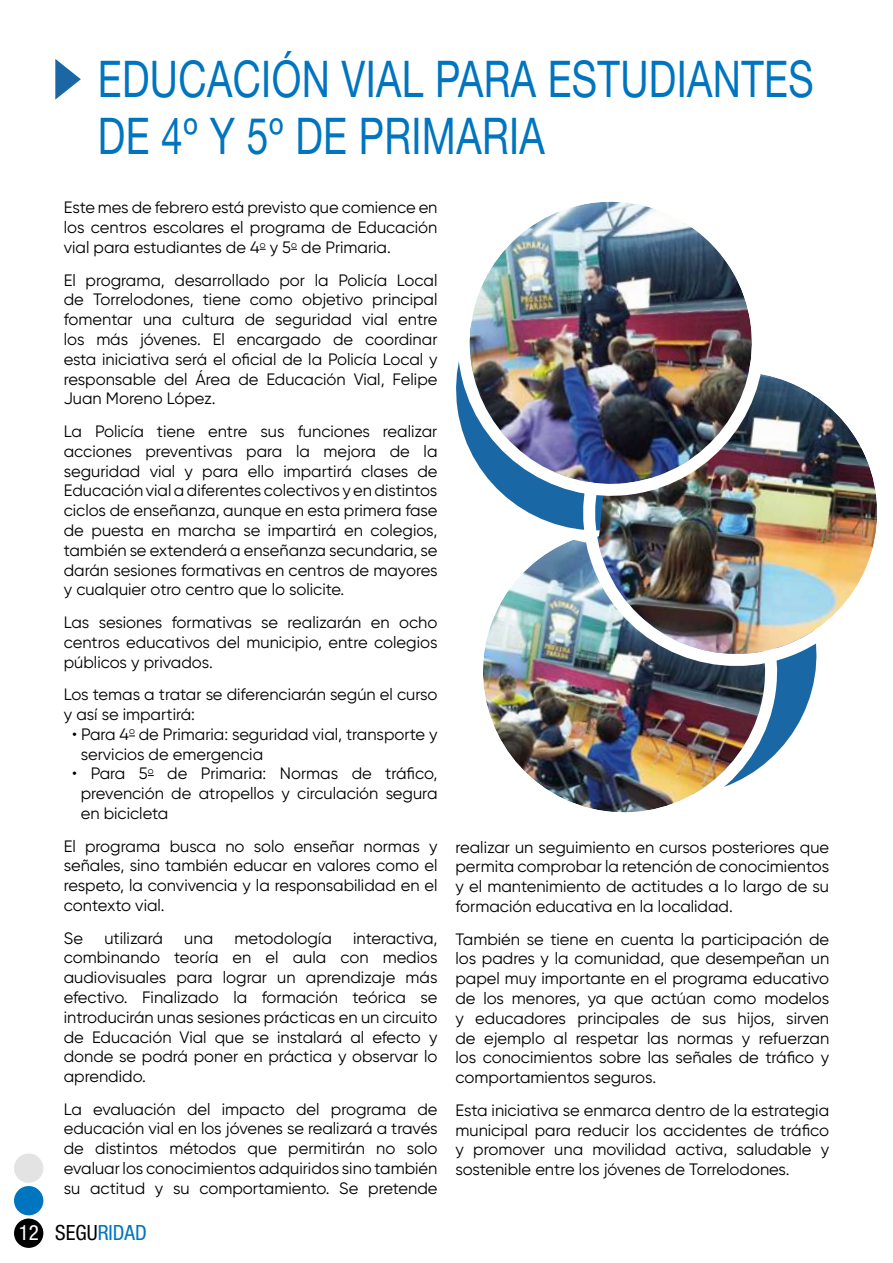
<style>
.page{position:relative;width:893px;height:1263px;background:#fff}
.page>*{position:absolute;margin:0;border:0;box-sizing:border-box;transform-origin:0 0}
.t1{font:50.7px/57px "Helvetica Neue LT Std";letter-spacing:.01em;color:#0075bf;scale:.77 1}
.t2{font:condensed 21px "Helvetica Neue LT Std";color:#0075bf}
.t3{font:condensed 21px "Helvetica Neue LT Std";color:#fff}
.t4{font:16.5px/19.8px "Gilroy";color:#000;text-align:justify}
.s1{color:#000}
</style>
<div class="page">
<div style="left:14px;top:1153px;width:29px;height:30px;background:#e3e3e3;border-radius:50%"></div>
<div style="left:14px;top:1186px;width:29px;height:29px;background:#0075bf;border-radius:50%"></div>
<div style="left:14px;top:1218px;width:29px;height:30px;background:#000;border-radius:50%"></div>
<svg style="left:794px;top:680px;width:20px;height:51px"></svg>
<svg style="left:55px;top:59px;width:26px;height:41px"></svg>
<img style="left:483px;top:541px;width:311px;height:272px">
<svg style="left:512px;top:502px;width:57px;height:26px"></svg>
<img style="left:569px;top:375px;width:308px;height:305px">
<img style="left:456px;top:201px;width:312px;height:301px">
<h1 class="t1" style="left:98px;top:50px;width:931px">EDUCACIÓN VIAL PARA ESTUDIANTES<br>DE 4º Y 5º DE PRIMARIA</h1>
<p class="t3" style="left:19px;top:1221px;width:22px">12</p>
<p class="t4" style="left:64px;top:198px;width:375px">Este mes de febrero está previsto que comience en los centros escolares el programa de Educación vial para estudiantes de 4<sup>o</sup> y 5<sup>o</sup> de Primaria.</p>
<p class="t4" style="left:64px;top:270px;width:375px">El programa, desarrollado por la Policía Local de Torrelodones, tiene como objetivo principal fomentar una cultura de seguridad vial entre los más jóvenes. El encargado de coordinar esta iniciativa será el oficial de la Policía Local y responsable del Área de Educación Vial, Felipe Juan Moreno López.</p>
<p class="t4" style="left:64px;top:421px;width:375px">La Policía tiene entre sus funciones realizar acciones preventivas para la mejora de la seguridad vial y para ello impartirá clases de Educación vial a diferentes colectivos y en distintos ciclos de enseñanza, aunque en esta primera fase de puesta en marcha se impartirá en colegios, también se extenderá a enseñanza secundaria, se darán sesiones formativas en centros de mayores y cualquier otro centro que lo solicite.</p>
<p class="t4" style="left:64px;top:612px;width:375px">Las sesiones formativas se realizarán en ocho centros educativos del municipio, entre colegios públicos y privados.</p>
<p class="t4" style="left:64px;top:684px;width:375px">Los temas a tratar se diferenciarán según el curso y así se impartirá:</p>
<p class="t4" style="left:81px;top:724px;width:358px;text-indent:-8px">• Para 4<sup>o</sup> de Primaria: seguridad vial, transporte y servicios de emergencia</p>
<p class="t4" style="left:81px;top:763px;width:358px;text-indent:-9px">• Para 5<sup>o</sup> de Primaria: Normas de tráfico, prevención de atropellos y circulación segura en bicicleta</p>
<p class="t4" style="left:64px;top:836px;width:375px">El programa busca no solo enseñar normas y señales, sino también educar en valores como el respeto, la convivencia y la responsabilidad en el contexto vial.</p>
<p class="t4" style="left:64px;top:928px;width:21px">Se</p>
<p class="t4" style="left:104px;top:928px;width:60px">utilizará</p>
<p class="t4" style="left:184px;top:928px;width:30px">una</p>
<p class="t4" style="left:234px;top:928px;width:99px">metodología</p>
<p class="t4" style="left:64px;top:928px;width:375px;text-indent:289px">interactiva, combinando teoría en el aula con medios audiovisuales para lograr un aprendizaje más efectivo. Finalizado la formación teórica se introducirán unas sesiones prácticas en un circuito de Educación Vial que se instalará al efecto y donde se podrá poner en práctica y observar lo aprendido.</p>
<p class="t4" style="left:64px;top:1099px;width:375px">La evaluación del impacto del programa de educación vial en los jóvenes se realizará a través de distintos métodos que permitirán no solo evaluar los conocimientos adquiridos sino también su actitud y su comportamiento. Se pretende</p>
<p class="t2" style="left:55px;top:1221px;width:93px"><span class="s1">SEGU</span>RIDAD</p>
<p class="t4" style="left:455px;top:837px;width:375px">realizar un seguimiento en cursos posteriores que permita comprobar la retención de conocimientos y el mantenimiento de actitudes a lo largo de su formación educativa en la localidad.</p>
<p class="t4" style="left:455px;top:929px;width:375px">También se tiene en cuenta la participación de los padres y la comunidad, que desempeñan un papel muy importante en el programa educativo de los menores, ya que actúan como modelos y educadores principales de sus hijos, sirven de ejemplo al respetar las normas y refuerzan los conocimientos sobre las señales de tráfico y comportamientos seguros.</p>
<p class="t4" style="left:455px;top:1100px;width:375px">Esta iniciativa se enmarca dentro de la estrategia municipal para reducir los accidentes de tráfico y promover una movilidad activa, saludable y sostenible entre los jóvenes de Torrelodones.</p>
</div>
